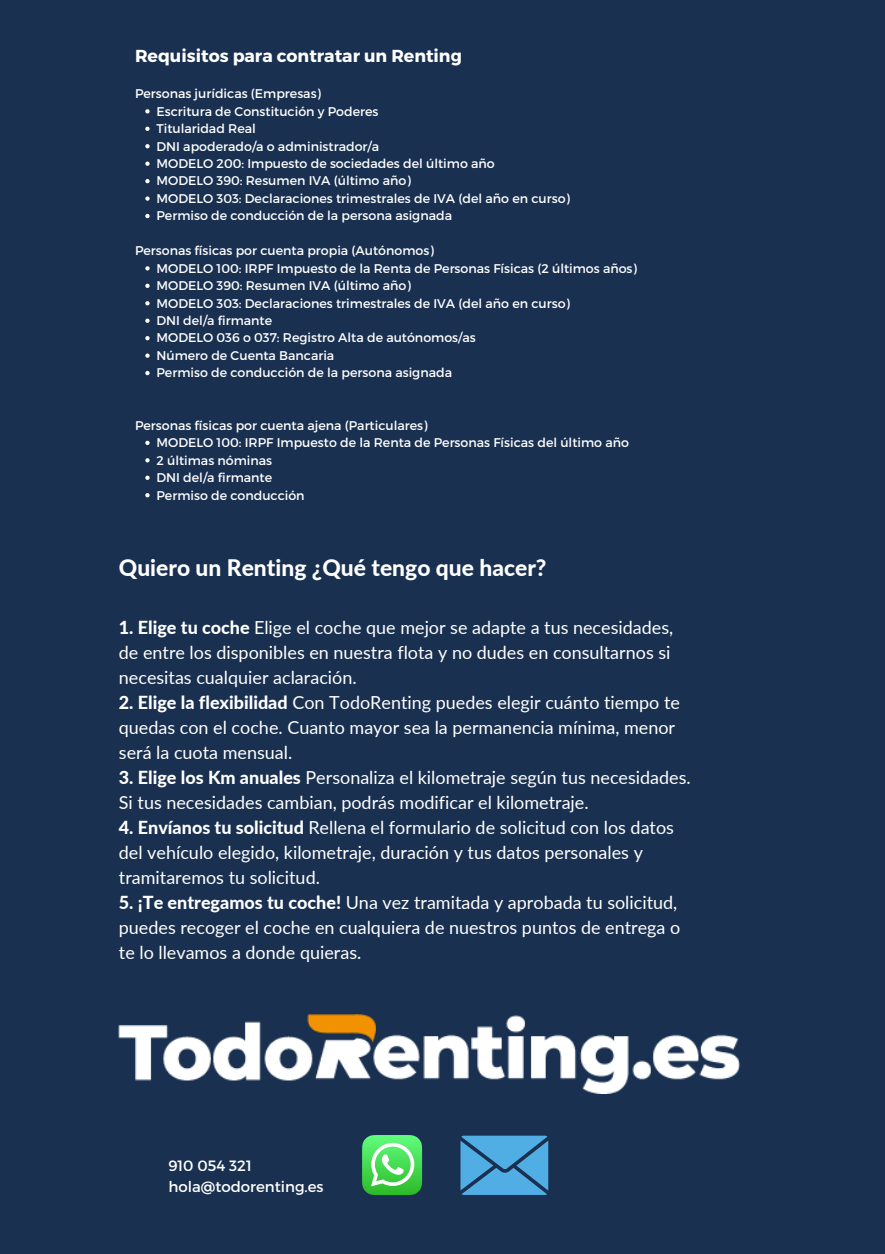
<style>
.page{position:relative;width:885px;height:1254px;background:#fff}
.page>*{position:absolute;margin:0;border:0;box-sizing:border-box;transform-origin:0 0}
.t1{font:800 22.8px "Lato";color:#fff}
.t2{font:18px/24.9px "Lato";color:#fff}
.t3{font:700 17.4px "Montserrat";color:#fff}
.t4{font:14.9px/20.8px "Montserrat";color:#fff}
.t5{font:12.6px/17.4px "Montserrat";color:#fff}
.s1{font-weight:800}
</style>
<div class="page">
<div style="left:0;top:0;width:885px;height:1253px;background:#193050"></div>
<svg style="left:145px;top:109px;width:5px;height:4px"></svg>
<svg style="left:145px;top:127px;width:5px;height:4px"></svg>
<svg style="left:145px;top:144px;width:5px;height:4px"></svg>
<svg style="left:145px;top:161px;width:5px;height:5px"></svg>
<svg style="left:145px;top:179px;width:5px;height:4px"></svg>
<svg style="left:145px;top:196px;width:5px;height:5px"></svg>
<svg style="left:145px;top:214px;width:5px;height:4px"></svg>
<svg style="left:145px;top:266px;width:5px;height:4px"></svg>
<svg style="left:145px;top:284px;width:5px;height:4px"></svg>
<svg style="left:145px;top:301px;width:5px;height:4px"></svg>
<svg style="left:145px;top:318px;width:5px;height:5px"></svg>
<svg style="left:145px;top:336px;width:5px;height:4px"></svg>
<svg style="left:145px;top:353px;width:5px;height:5px"></svg>
<svg style="left:145px;top:371px;width:5px;height:4px"></svg>
<svg style="left:145px;top:440px;width:5px;height:5px"></svg>
<svg style="left:145px;top:458px;width:5px;height:4px"></svg>
<svg style="left:145px;top:475px;width:5px;height:5px"></svg>
<svg style="left:145px;top:493px;width:5px;height:4px"></svg>
<img style="left:119px;top:1014px;width:620px;height:79px">
<svg style="left:362px;top:1135px;width:60px;height:59px;background:#66dc71"></svg>
<svg style="left:460px;top:1135px;width:88px;height:59px;background:#489ace"></svg>
<h3 class="t3" style="left:135px;top:44px;width:328px">Requisitos para contratar un Renting</h3>
<p class="t5" style="left:135px;top:84px;width:187px">Personas jurídicas (Empresas)</p>
<p class="t5" style="left:156px;top:102px;width:415px">Escritura de Constitución y Poderes<br>Titularidad Real<br>DNI apoderado/a o administrador/a<br>MODELO 200: Impuesto de sociedades del último año<br>MODELO 390: Resumen IVA (último año)<br>MODELO 303: Declaraciones trimestrales de IVA (del año en curso)<br>Permiso de conducción de la persona asignada</p>
<p class="t5" style="left:135px;top:241px;width:300px">Personas físicas por cuenta propia (Autónomos)</p>
<p class="t5" style="left:156px;top:259px;width:482px">MODELO 100: IRPF Impuesto de la Renta de Personas Físicas (2 últimos años)<br>MODELO 390: Resumen IVA (último año)<br>MODELO 303: Declaraciones trimestrales de IVA (del año en curso)<br>DNI del/a firmante<br>MODELO 036 o 037: Registro Alta de autónomos/as<br>Número de Cuenta Bancaria<br>Permiso de conducción de la persona asignada</p>
<p class="t5" style="left:135px;top:416px;width:294px">Personas físicas por cuenta ajena (Particulares)</p>
<p class="t5" style="left:156px;top:433px;width:474px">MODELO 100: IRPF Impuesto de la Renta de Personas Físicas del último año<br>2 últimas nóminas<br>DNI del/a firmante<br>Permiso de conducción</p>
<h1 class="t1" style="left:119px;top:553px;width:429px">Quiero un Renting ¿Qué tengo que hacer?</h1>
<h2 class="t2" style="left:119px;top:614px;width:556px"><span class="s1">1. Elige tu coche</span> Elige el coche que mejor se adapte a tus necesidades, de entre los disponibles en nuestra flota y no dudes en consultarnos si necesitas cualquier aclaración.</h2>
<h2 class="t2" style="left:119px;top:689px;width:563px"><span class="s1">2. Elige la flexibilidad</span> Con TodoRenting puedes elegir cuánto tiempo te quedas con el coche. Cuanto mayor sea la permanencia mínima, menor será la cuota mensual.</h2>
<h2 class="t2" style="left:119px;top:764px;width:573px"><span class="s1">3. Elige los Km anuales</span> Personaliza el kilometraje según tus necesidades.<br>Si tus necesidades cambian, podrás modificar el kilometraje.</h2>
<h2 class="t2" style="left:119px;top:814px;width:557px"><span class="s1">4. Envíanos tu solicitud</span> Rellena el formulario de solicitud con los datos del vehículo elegido, kilometraje, duración y tus datos personales y tramitaremos tu solicitud.</h2>
<h2 class="t2" style="left:119px;top:889px;width:563px"><span class="s1">5. ¡Te entregamos tu coche!</span> Una vez tramitada y aprobada tu solicitud, puedes recoger el coche en cualquiera de nuestros puntos de entrega o te lo llevamos a donde quieras.</h2>
<p class="t4" style="left:168px;top:1154px;width:157px">910 054 321 hola@todorenting.es</p>
</div>
